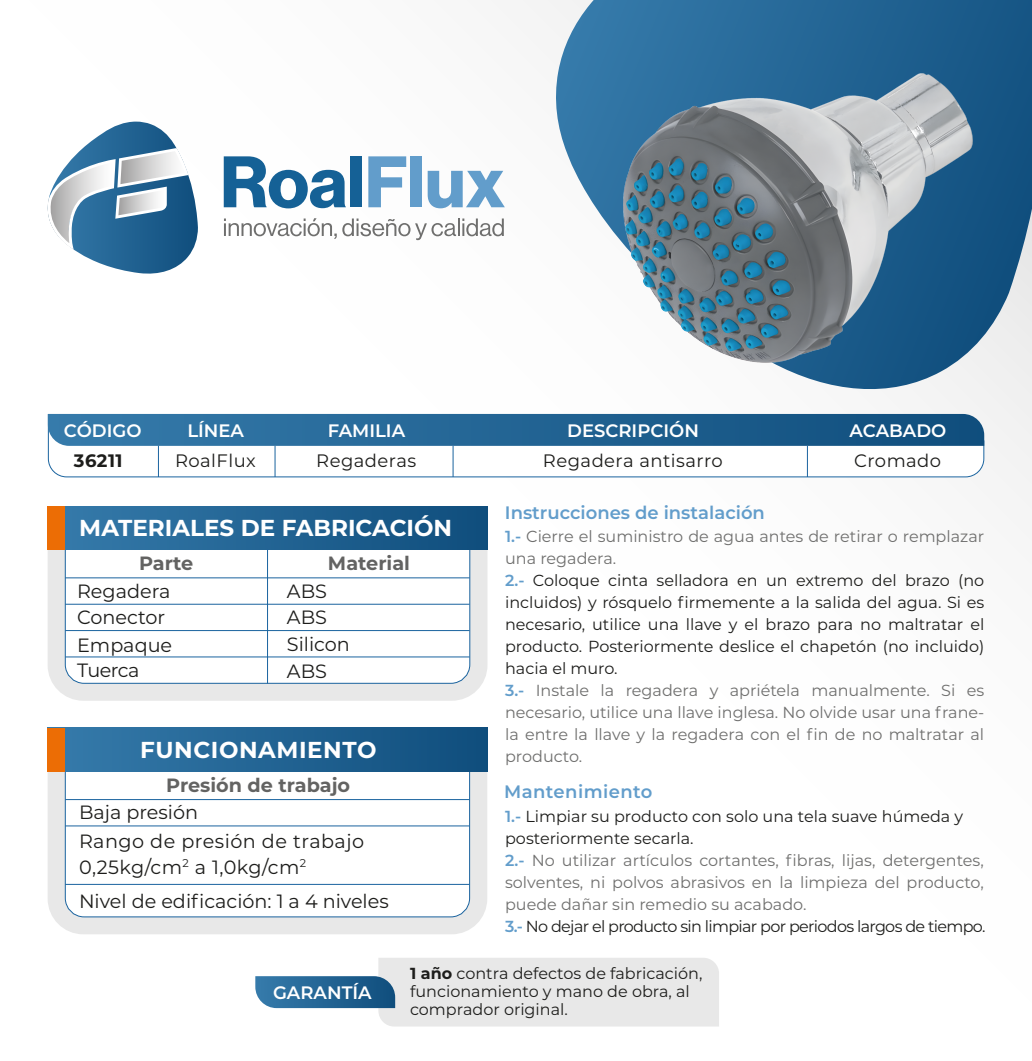
<style>
.page{position:relative;width:1032px;height:1061px;background:#fff}
.page>*{position:absolute;margin:0;border:0;box-sizing:border-box;transform-origin:0 0}
.t1{font:700 23px "Montserrat";color:#fff}
.t2{font:700 23px "Montserrat";letter-spacing:.025em;color:#fff}
.t3{font:19.2px/26.6px "Montserrat";color:#1d1d1b}
.t4{font:19.2px/28.6px "Montserrat";letter-spacing:.025em;color:#1d1d1b}
.t5{font:700 19.2px "Montserrat";color:#636362}
.t6{font:600 18px "Montserrat";color:#fff}
.t7{font:18px "Montserrat";letter-spacing:.025em;color:#1d1d1b}
.t8{font:600 18px "Montserrat";color:#629dcb}
.t9{font:600 18px "Montserrat";letter-spacing:.025em;color:#629dcb}
.t10{font:700 18px "Montserrat";letter-spacing:.025em;color:#1d1d1b}
.t11{font:16px/22px "Montserrat";color:#6f6f6e}
.t12{font:16px/18px "Montserrat";color:#1d1d1b}
.s1{font-weight:600;color:#629dcb}
.s2{color:#1d1d1b}
.s3{font-weight:700}
</style>
<div class="page">
<div style="left:48px;top:549px;width:439px;height:152px;background:#e8e8e8"></div>
<svg style="left:64px;top:549px;width:407px;height:135px"></svg>
<div style="left:48px;top:506px;width:439px;height:43px;background:linear-gradient(to right,#367bab,#0f4d7c)"></div>
<hr style="left:65px;top:577px;width:405px;height:1px;background:#fff">
<hr style="left:267px;top:549px;width:1px;height:134px;background:#fff">
<hr style="left:65px;top:604px;width:404px;height:1px;background:#fff">
<hr style="left:65px;top:630px;width:404px;height:1px;background:#fff">
<hr style="left:65px;top:656px;width:404px;height:1px;background:#fff">
<div style="left:48px;top:771px;width:439px;height:163px;background:#e8e8e8"></div>
<svg style="left:64px;top:771px;width:407px;height:147px"></svg>
<div style="left:48px;top:728px;width:439px;height:43px;background:linear-gradient(to right,#367bab,#0f4d7c)"></div>
<hr style="left:65px;top:799px;width:404px;height:1px;background:#fff">
<hr style="left:65px;top:825px;width:404px;height:1px;background:#fff">
<hr style="left:65px;top:884px;width:404px;height:1px;background:#fff">
<svg style="left:48px;top:446px;width:936px;height:31px"></svg>
<svg style="left:48px;top:414px;width:936px;height:32px;background:#246594"></svg>
<hr style="left:158px;top:446px;width:1px;height:31px;background:#fff">
<hr style="left:274px;top:446px;width:1px;height:31px;background:#fff">
<hr style="left:452px;top:446px;width:1px;height:31px;background:#fff">
<hr style="left:807px;top:446px;width:1px;height:31px;background:#fff">
<svg style="left:224px;top:156px;width:122px;height:52px"></svg>
<div style="left:350px;top:156px;width:12px;height:51px;background:#156196"></div>
<svg style="left:368px;top:156px;width:38px;height:51px"></svg>
<div style="left:411px;top:156px;width:11px;height:51px;background:#629dcb"></div>
<svg style="left:428px;top:171px;width:77px;height:37px"></svg>
<svg style="left:224px;top:218px;width:280px;height:22px"></svg>
<svg style="left:47px;top:122px;width:151px;height:152px"></svg>
<svg style="left:553px;top:0;width:479px;height:399px"></svg>
<svg style="left:255px;top:958px;width:464px;height:68px;background:#d0d9e0"></svg>
<div style="left:48px;top:506px;width:17px;height:44px;background:#ec6d05"></div>
<div style="left:48px;top:728px;width:17px;height:43px;background:#ec6d05"></div>
<img style="left:623px;top:73px;width:349px;height:289px">
<p class="t6" style="left:64px;top:418px;width:79px">CÓDIGO</p>
<p class="t6" style="left:187px;top:418px;width:58px">LÍNEA</p>
<p class="t6" style="left:328px;top:418px;width:79px">FAMILIA</p>
<p class="t6" style="left:567px;top:418px;width:133px">DESCRIPCIÓN</p>
<p class="t6" style="left:849px;top:418px;width:98px">ACABADO</p>
<p class="t10" style="left:74px;top:447px;width:50px">36211</p>
<p class="t7" style="left:175px;top:448px;width:82px">RoalFlux</p>
<p class="t7" style="left:316px;top:448px;width:102px">Regaderas</p>
<p class="t7" style="left:543px;top:448px;width:181px">Regadera antisarro</p>
<p class="t7" style="left:854px;top:448px;width:89px">Cromado</p>
<h1 class="t1" style="left:79px;top:511px;width:374px">MATERIALES DE FABRICACIÓN</h1>
<p class="t5" style="left:139px;top:549px;width:56px">Parte</p>
<p class="t5" style="left:328px;top:549px;width:83px">Material</p>
<p class="t3" style="left:77px;top:577px;width:97px">Regadera<br>Conector<br>Empaque<br>Tuerca</p>
<p class="t3" style="left:287px;top:576px;width:65px">ABS<br>ABS<br>Silicon<br>ABS</p>
<h1 class="t2" style="left:140px;top:733px;width:238px">FUNCIONAMIENTO</h1>
<p class="t5" style="left:166px;top:771px;width:186px">Presión de trabajo</p>
<p class="t4" style="left:79px;top:797px;width:287px">Baja presión<br>Rango de presión de trabajo</p>
<p class="t3" style="left:79px;top:849px;width:311px;line-height:33.8px">0,25kg/cm<sup>2</sup> a 1,0kg/cm<sup>2<br></sup>Nivel de edificación: 1 a 4 niveles</p>
<p class="t8" style="left:505px;top:499px;width:261px">Instrucciones de instalación</p>
<p class="t11" style="left:505px;top:525px;width:481px"><span class="s1">1.-</span> Cierre el suministro de agua antes de retirar o remplazar una regadera.<br><span class="s1">2.-</span> <span class="s2">Coloque cinta selladora en un extremo del brazo (no incluidos) y rósquelo firmemente a la salida del agua. Si es necesario, utilice una llave y el brazo para no maltratar el producto. Posteriormente deslice el chapetón (no incluido) hacia el muro.<br></span><span class="s1">3.-</span> Instale la regadera y apriétela manualmente. Si es necesario, utilice una llave inglesa. No olvide usar una frane&shy;la entre la llave y la regadera con el fin de no maltratar al producto.</p>
<p class="t9" style="left:504px;top:779px;width:150px">Mantenimiento</p>
<p class="t11" style="left:505px;top:804px;width:482px"><span class="s1">1.-</span> <span class="s2">Limpiar su producto con solo una tela suave húmeda y posteriormente secarla.<br></span><span class="s1">2.-</span> No utilizar artículos cortantes, fibras, lijas, detergentes, solventes, ni polvos abrasivos en la limpieza del producto, puede dañar sin remedio su acabado.<br><span class="s1">3.-</span> <span class="s2">No dejar el producto sin limpiar por periodos largos de tiempo.</span></p>
<p class="t6" style="left:273px;top:980px;width:100px">GARANTÍA</p>
<p class="t12" style="left:410px;top:964px;width:294px"><span class="s3">1 año</span> contra defectos de fabricación, funcionamiento y mano de obra, al comprador original.</p>
</div>
